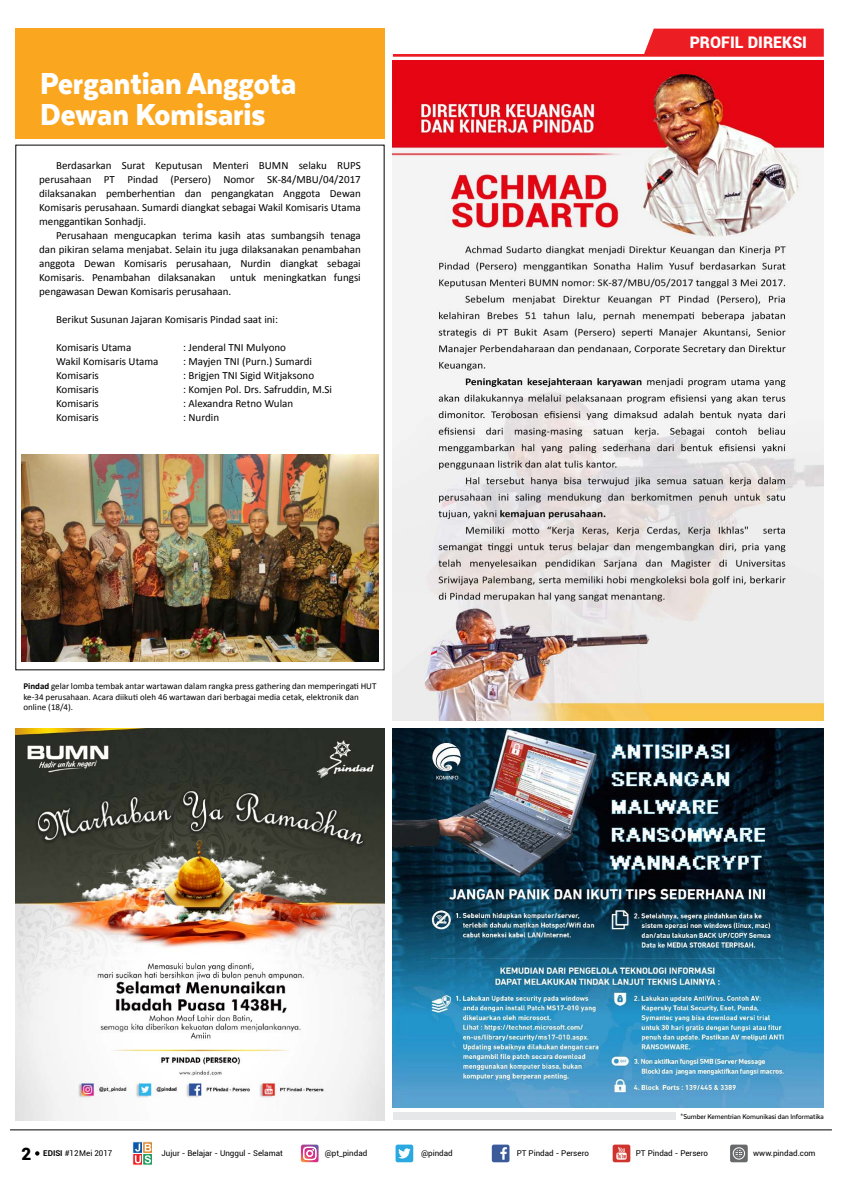
<style>
.page{position:relative;width:842px;height:1191px;background:#fff}
.page>*{position:absolute;margin:0;border:0;box-sizing:border-box;transform-origin:0 0}
.t1{font:900 35px/31px "Texta Narrow";color:#fff}
.t2{font:900 16px "Roboto";color:#fff}
.t3{font:11px/14px "Calibri";color:#000;text-align:justify}
.t4{font:9px/10.8px "Calibri";color:#000}
.t5{font:8px "Roboto";color:#000}
.t6{font:500 8px "Texta Narrow";color:#000}
.s1{font-weight:700}
.s2{font-weight:900;font-size:17px}
</style>
<div class="page">
<svg style="left:35px;top:1151px;width:4px;height:4px"></svg>
<div style="left:132px;top:1141px;width:11px;height:12px;background:#0957a8;border:1px solid #fff"></div>
<svg style="left:142px;top:1141px;width:10px;height:12px"></svg>
<svg style="left:132px;top:1154px;width:10px;height:11px"></svg>
<svg style="left:142px;top:1154px;width:10px;height:11px"></svg>
<svg style="left:135px;top:1143px;width:16px;height:20px"></svg>
<svg style="left:301px;top:1144px;width:18px;height:18px"></svg>
<div style="left:396px;top:1144px;width:17px;height:18px;background:#2aa9e0;border-radius:2px"></div>
<svg style="left:398px;top:1148px;width:13px;height:10px"></svg>
<div style="left:492px;top:1144px;width:17px;height:18px;background:#3a5a9a;border-radius:2px"></div>
<svg style="left:500px;top:1147px;width:7px;height:12px"></svg>
<div style="left:613px;top:1144px;width:17px;height:18px;background:#ce342d;border-radius:2px"></div>
<svg style="left:616px;top:1147px;width:11px;height:12px"></svg>
<svg style="left:730px;top:1144px;width:18px;height:18px"></svg>
<div style="left:733px;top:1147px;width:12px;height:12px;border:1px solid #fff;border-radius:50%"></div>
<svg style="left:735px;top:1149px;width:7px;height:8px"></svg>
<svg style="left:393px;top:29px;width:431px;height:28px"></svg>
<hr style="left:10px;top:1129px;width:822px;height:1px;background:#000">
<img style="left:393px;top:60px;width:431px;height:660px">
<img style="left:16px;top:728px;width:368px;height:392px">
<img style="left:21px;top:454px;width:357px;height:207px">
<img style="left:393px;top:728px;width:431px;height:379px">
<div style="left:15px;top:29px;width:370px;height:110px;background:#faa61f"></div>
<div style="left:393px;top:1112px;width:283px;height:8px;background:#e6e7e8"></div>
<h1 class="t1" style="left:40px;top:67px;width:258px">Pergantian Anggota<br>Dewan Komisaris</h1>
<p class="t3" style="left:39px;top:159px;width:323px;text-indent:17px">Berdasarkan Surat Keputusan Menteri BUMN selaku RUPS perusahaan PT Pindad (Persero) Nomor SK-84/MBU/04/2017 dilaksanakan pemberhentian dan pengangkatan Anggota Dewan Komisaris perusahaan. Sumardi diangkat sebagai Wakil Komisaris Utama menggantikan Sonhadji.</p>
<p class="t3" style="left:39px;top:229px;width:323px;text-indent:17px">Perusahaan mengucapkan terima kasih atas sumbangsih tenaga dan pikiran selama menjabat. Selain itu juga dilaksanakan penambahan anggota Dewan Komisaris perusahaan, Nurdin diangkat sebagai Komisaris. Penambahan dilaksanakan</p>
<p class="t3" style="left:39px;top:271px;width:323px;text-indent:191px">untuk meningkatkan fungsi pengawasan Dewan Komisaris perusahaan.</p>
<p class="t3" style="left:56px;top:313px;width:223px">Berikut Susunan Jajaran Komisaris Pindad saat ini:</p>
<p class="t3" style="left:56px;top:341px;width:77px">Komisaris Utama</p>
<p class="t3" style="left:183px;top:341px;width:104px">: Jenderal TNI Mulyono</p>
<p class="t3" style="left:56px;top:355px;width:104px">Wakil Komisaris Utama</p>
<p class="t3" style="left:183px;top:355px;width:130px">: Mayjen TNI (Purn.) Sumardi</p>
<p class="t3" style="left:56px;top:369px;width:44px">Komisaris</p>
<p class="t3" style="left:183px;top:369px;width:133px">: Brigjen TNI Sigid Witjaksono</p>
<p class="t3" style="left:56px;top:383px;width:44px">Komisaris</p>
<p class="t3" style="left:183px;top:383px;width:150px">: Komjen Pol. Drs. Safruddin, M.Si</p>
<p class="t3" style="left:56px;top:397px;width:44px">Komisaris</p>
<p class="t3" style="left:183px;top:397px;width:112px">: Alexandra Retno Wulan</p>
<p class="t3" style="left:56px;top:411px;width:44px">Komisaris</p>
<p class="t3" style="left:183px;top:411px;width:38px">: Nurdin</p>
<p class="t4" style="left:23px;top:680px;width:355px"><span class="s1">Pindad</span> gelar lomba tembak antar wartawan dalam rangka press gathering dan memperingati HUT ke-34 perusahaan. Acara diikuti oleh 46 wartawan dari berbagai media cetak, elektronik dan online (18/4).</p>
<h2 class="t2" style="left:690px;top:31px;width:119px">PROFIL DIREKSI</h2>
<p class="t6" style="left:680px;top:1112px;width:145px">*Sumber Kementrian Komunikasi dan Informatika</p>
<p class="t5" style="left:21px;top:1147px;width:93px"><span class="s2">2</span> <span class="s1">EDISI</span> #12Mei 2017</p>
<p class="t5" style="left:161px;top:1147px;width:123px">Jujur - Belajar - Unggul - Selamat</p>
<p class="t5" style="left:325px;top:1147px;width:44px">@pt_pindad</p>
<p class="t5" style="left:421px;top:1147px;width:33px">@pindad</p>
<p class="t5" style="left:517px;top:1147px;width:74px">PT Pindad - Persero</p>
<p class="t5" style="left:636px;top:1147px;width:74px">PT Pindad - Persero</p>
<p class="t5" style="left:753px;top:1147px;width:64px">www.pindad.com</p>
</div>
